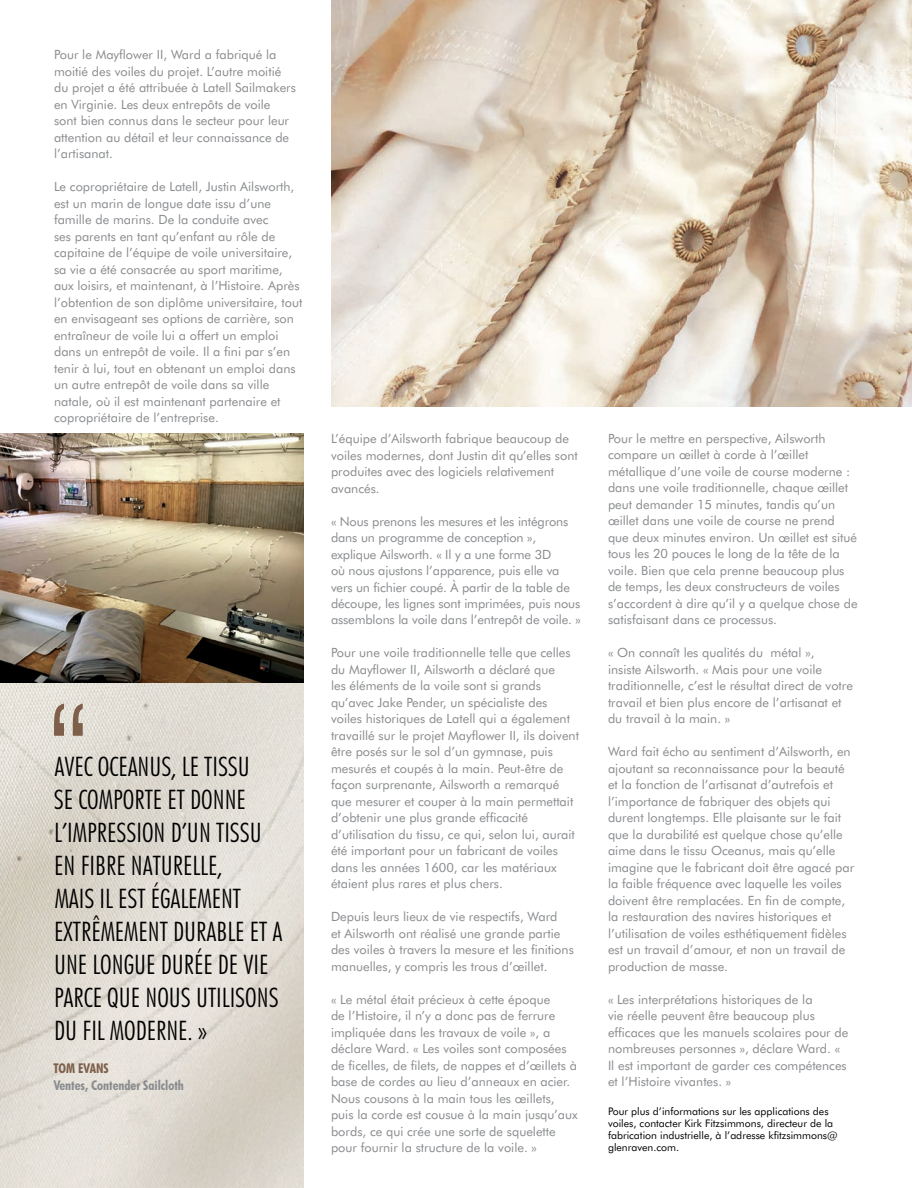
<style>
.page{position:relative;width:912px;height:1188px;background:#fff}
.page>*{position:absolute;margin:0;border:0;box-sizing:border-box;transform-origin:0 0}
.t1{font:300 condensed 27px/33px "Futura BT";color:#000}
.t2{font:700 condensed 13.5px "Futura BT";color:#898b8e}
.t3{font:700 condensed 13.5px "Futura BT";color:#7d5f4a}
.t4{font:12.75px/16.5px "Futura BT";color:#898b8e}
.t5{font:10.5px/12px "Futura BT";color:#000}
</style>
<div class="page">
<img style="left:1px;top:434px;width:303px;height:249px">
<img style="left:331px;top:0;width:580px;height:406px">
<svg style="left:1px;top:683px;width:303px;height:505px;background:#dedad1"></svg>
<svg style="left:54px;top:704px;width:29px;height:32px"></svg>
<img style="left:0;top:0;width:1px;height:1188px">
<p class="t4" style="left:54px;top:46px;width:243px">Pour le Mayflower II, Ward a fabriqué la moitié des voiles du projet. L’autre moitié du projet a été attribuée à Latell Sailmakers en Virginie. Les deux entrepôts de voile sont bien connus dans le secteur pour leur attention au détail et leur connaissance de l’artisanat.</p>
<p class="t4" style="left:54px;top:178px;width:250px">Le copropriétaire de Latell, Justin Ailsworth, est un marin de longue date issu d’une famille de marins. De la conduite avec<br>ses parents en tant qu’enfant au rôle de capitaine de l’équipe de voile universitaire, sa vie a été consacrée au sport maritime, aux loisirs, et maintenant, à l’Histoire. Après l’obtention de son diplôme universitaire, tout en envisageant ses options de carrière, son entraîneur de voile lui a offert un emploi dans un entrepôt de voile. Il a fini par s’en tenir à lui, tout en obtenant un emploi dans un autre entrepôt de voile dans sa ville natale, où il est maintenant partenaire et copropriétaire de l’entreprise.</p>
<h1 class="t1" style="left:54px;top:750px;width:230px">AVEC OCEANUS, LE TISSU<br>SE COMPORTE ET DONNE<br>L’IMPRESSION D’UN TISSU<br>EN FIBRE NATURELLE,<br>MAIS IL EST ÉGALEMENT<br>EXTRÊMEMENT DURABLE ET A<br>UNE LONGUE DURÉE DE VIE<br>PARCE QUE NOUS UTILISONS<br>DU FIL MODERNE. »</h1>
<p class="t3" style="left:53px;top:1060px;width:57px">TOM EVANS</p>
<p class="t2" style="left:54px;top:1077px;width:132px">Ventes, Contender Sailcloth</p>
<p class="t4" style="left:331px;top:430px;width:248px">L’équipe d’Ailsworth fabrique beaucoup de voiles modernes, dont Justin dit qu’elles sont produites avec des logiciels relativement avancés.</p>
<p class="t4" style="left:331px;top:513px;width:251px">« Nous prenons les mesures et les intégrons dans un programme de conception », explique Ailsworth. « Il y a une forme 3D<br>où nous ajustons l’apparence, puis elle va vers un fichier coupé. À partir de la table de découpe, les lignes sont imprimées, puis nous assemblons la voile dans l’entrepôt de voile. »</p>
<p class="t4" style="left:331px;top:645px;width:249px">Pour une voile traditionnelle telle que celles du Mayflower II, Ailsworth a déclaré que<br>les éléments de la voile sont si grands qu’avec Jake Pender, un spécialiste des voiles historiques de Latell qui a également travaillé sur le projet Mayflower II, ils doivent être posés sur le sol d’un gymnase, puis mesurés et coupés à la main. Peut-être de façon surprenante, Ailsworth a remarqué que mesurer et couper à la main permettait d’obtenir une plus grande efficacité d’utilisation du tissu, ce qui, selon lui, aurait été important pour un fabricant de voiles dans les années 1600, car les matériaux étaient plus rares et plus chers.</p>
<p class="t4" style="left:331px;top:909px;width:244px">Depuis leurs lieux de vie respectifs, Ward<br>et Ailsworth ont réalisé une grande partie des voiles à travers la mesure et les finitions manuelles, y compris les trous d’œillet.</p>
<p class="t4" style="left:331px;top:991px;width:248px">« Le métal était précieux à cette époque<br>de l’Histoire, il n’y a donc pas de ferrure impliquée dans les travaux de voile », a déclare Ward. « Les voiles sont composées de ficelles, de filets, de nappes et d’œillets à base de cordes au lieu d’anneaux en acier.<br>Nous cousons à la main tous les œillets, puis la corde est cousue à la main jusqu’aux bords, ce qui crée une sorte de squelette pour fournir la structure de la voile. »</p>
<p class="t4" style="left:608px;top:430px;width:251px">Pour le mettre en perspective, Ailsworth compare un œillet à corde à l’œillet métallique d’une voile de course moderne : dans une voile traditionnelle, chaque œillet peut demander 15 minutes, tandis qu’un œillet dans une voile de course ne prend que deux minutes environ. Un œillet est situé tous les 20 pouces le long de la tête de la voile. Bien que cela prenne beaucoup plus de temps, les deux constructeurs de voiles s’accordent à dire qu’il y a quelque chose de satisfaisant dans ce processus.</p>
<p class="t4" style="left:608px;top:645px;width:246px">« On connaît les qualités du métal »,<br>insiste Ailsworth. « Mais pour une voile traditionnelle, c’est le résultat direct de votre travail et bien plus encore de l’artisanat et du travail à la main. »</p>
<p class="t4" style="left:608px;top:744px;width:248px">Ward fait écho au sentiment d’Ailsworth, en ajoutant sa reconnaissance pour la beauté et la fonction de l’artisanat d’autrefois et l’importance de fabriquer des objets qui durent longtemps. Elle plaisante sur le fait que la durabilité est quelque chose qu’elle aime dans le tissu Oceanus, mais qu’elle imagine que le fabricant doit être agacé par la faible fréquence avec laquelle les voiles doivent être remplacées. En fin de compte, la restauration des navires historiques et l’utilisation de voiles esthétiquement fidèles est un travail d’amour, et non un travail de production de masse.</p>
<p class="t4" style="left:608px;top:991px;width:242px">« Les interprétations historiques de la<br>vie réelle peuvent être beaucoup plus efficaces que les manuels scolaires pour de nombreuses personnes », déclare Ward. « Il est important de garder ces compétences et l’Histoire vivantes. »</p>
<p class="t5" style="left:608px;top:1105px;width:231px">Pour plus d’informations sur les applications des voiles, contacter Kirk Fitzsimmons, directeur de la fabrication industrielle, à l’adresse kfitzsimmons@ glenraven.com.</p>
</div>
